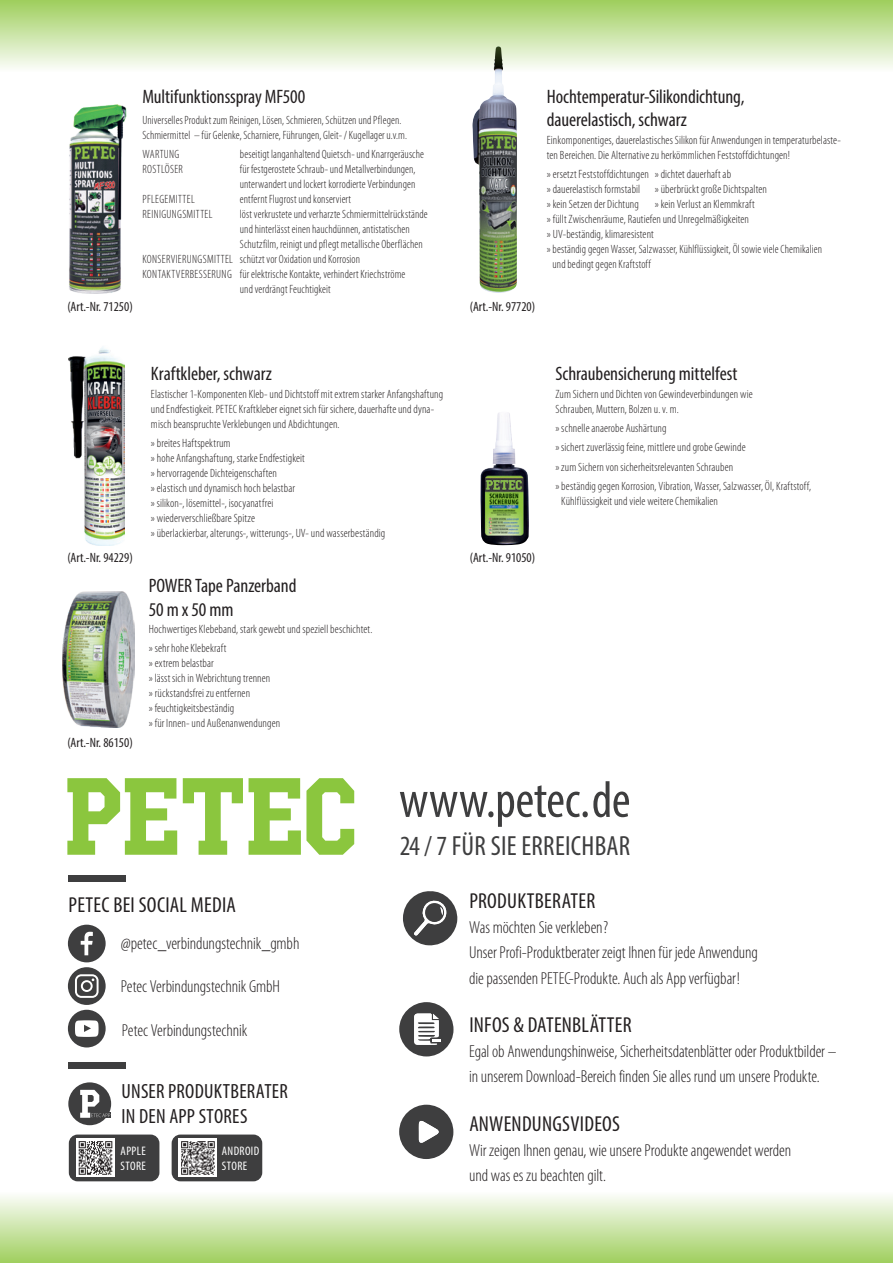
<style>
.page{position:relative;width:893px;height:1263px;background:#fff}
.page>*{position:absolute;margin:0;border:0;box-sizing:border-box;transform-origin:0 0}
.headline{font:condensed 51.6px "Myriad Pro";letter-spacing:-.005em;color:#3e3e3f}
.headline-2{font:condensed 27.75px "Myriad Pro";letter-spacing:.01em;color:#3e3e3f}
.headline-3{font:condensed 21.75px "Myriad Pro";letter-spacing:.01em;color:#231f20}
.headline-4{font:condensed 20.7px/24.8px "Myriad Pro";letter-spacing:.01em;color:#231f20}
.subhead_schwarz{font:condensed 19.5px/23.4px "Myriad Pro";letter-spacing:-.005em;color:#231f20}
.headline-5{font:300 condensed 17.4px/25.3px "Myriad Pro";letter-spacing:-.005em;color:#231f20}
.t1{font:condensed 13.5px "Myriad Pro";color:#231f20}
.headline-6{font:condensed 12.45px "Myriad Pro";letter-spacing:.03em;color:#fff}
.fliesstext{font:300 condensed 12px/15px "Myriad Pro";letter-spacing:.01em;color:#231f20}
.fliesstext-2{font:300 condensed 12px "Myriad Pro";letter-spacing:.03em;color:#231f20}
</style>
<div class="page">
<img style="left:68px;top:347px;width:57px;height:198px">
<img style="left:480px;top:413px;width:49px;height:132px">
<img style="left:69px;top:105px;width:58px;height:188px">
<img style="left:472px;top:72px;width:45px;height:221px">
<img style="left:63px;top:591px;width:71px;height:136px">
<div style="left:0;top:1191px;width:893px;height:72px;background:linear-gradient(to bottom,#fefefe,#a1cf60)"></div>
<div style="left:0;top:0;width:893px;height:72px;background:linear-gradient(to bottom,#9fce5c,#fafbf8)"></div>
<div style="left:68px;top:875px;width:58px;height:7px;background:#3e3e3f"></div>
<svg style="left:403px;top:891px;width:55px;height:55px"></svg>
<svg style="left:399px;top:1002px;width:54px;height:54px"></svg>
<svg style="left:399px;top:1104px;width:54px;height:55px"></svg>
<div style="left:68px;top:1062px;width:58px;height:7px;background:#3e3e3f"></div>
<div style="left:68px;top:967px;width:38px;height:38px;background:#3e3e3f;border-radius:50%"></div>
<svg style="left:75px;top:974px;width:24px;height:24px"></svg>
<div style="left:68px;top:1010px;width:38px;height:37px;background:#3e3e3f;border-radius:50%"></div>
<svg style="left:75px;top:1020px;width:24px;height:17px"></svg>
<div style="left:68px;top:925px;width:38px;height:37px;background:#3e3e3f;border-radius:50%"></div>
<svg style="left:81px;top:932px;width:12px;height:23px"></svg>
<svg style="left:183px;top:778px;width:60px;height:77px"></svg>
<svg style="left:249px;top:778px;width:105px;height:77px"></svg>
<svg style="left:67px;top:778px;width:110px;height:77px"></svg>
<div style="left:69px;top:1134px;width:90px;height:47px;background:#3e3e3f;border-radius:9px"></div>
<div style="left:172px;top:1134px;width:90px;height:47px;background:#3e3e3f;border-radius:9px"></div>
<div style="left:77px;top:1139px;width:38px;height:38px;background:linear-gradient(to right,#fff,#fff)"></div>
<div style="left:179px;top:1139px;width:38px;height:38px;background:#fff"></div>
<svg style="left:181px;top:1141px;width:34px;height:34px"></svg>
<svg style="left:79px;top:1141px;width:33px;height:34px"></svg>
<div style="left:68px;top:1082px;width:43px;height:43px;background:#3e3e3f;border-radius:50%"></div>
<svg style="left:80px;top:1090px;width:30px;height:28px"></svg>
<p class="t1" style="left:67px;top:298px;width:67px">(Art.-Nr. 71250)</p>
<p class="subhead_schwarz" style="left:142px;top:84px;width:164px">Multifunktionsspray MF500</p>
<p class="fliesstext" style="left:142px;top:112px;width:266px">Universelles Produkt zum Reinigen, Lösen, Schmieren, Schützen und Pflegen.<br>Schmiermittel – für Gelenke, Scharniere, Führungen, Gleit- / Kugellager u.v.m.</p>
<p class="fliesstext" style="left:142px;top:146px;width:38px">WARTUNG</p>
<p class="fliesstext" style="left:240px;top:146px;width:186px">beseitigt langanhaltend Quietsch- und Knarrgeräusche</p>
<p class="fliesstext-2" style="left:142px;top:162px;width:42px">ROSTLÖSER</p>
<p class="fliesstext" style="left:240px;top:161px;width:177px">für festgerostete Schraub- und Metallverbindungen, unterwandert und lockert korrodierte Verbindungen</p>
<p class="fliesstext-2" style="left:142px;top:192px;width:54px">PFLEGEMITTEL</p>
<p class="fliesstext" style="left:240px;top:191px;width:113px">entfernt Flugrost und konserviert</p>
<p class="fliesstext-2" style="left:142px;top:207px;width:72px">REINIGUNGSMITTEL</p>
<p class="fliesstext" style="left:240px;top:206px;width:189px">löst verkrustete und verharzte Schmiermittelrückstände und hinterlässt einen hauchdünnen, antistatischen<br>Schutzfilm, reinigt und pflegt metallische Oberflächen</p>
<p class="fliesstext" style="left:142px;top:251px;width:219px">KONSERVIERUNGSMITTEL schützt vor Oxidation und Korrosion</p>
<p class="fliesstext" style="left:240px;top:266px;width:167px;text-indent:-97px">KONTAKTVERBESSERUNG für elektrische Kontakte, verhindert Kriechströme und verdrängt Feuchtigkeit</p>
<p class="t1" style="left:67px;top:549px;width:67px">(Art.-Nr. 94229)</p>
<p class="t1" style="left:67px;top:734px;width:67px">(Art.-Nr. 86150)</p>
<p class="subhead_schwarz" style="left:151px;top:362px;width:122px">Kraftkleber, schwarz</p>
<p class="fliesstext" style="left:151px;top:386px;width:294px">Elastischer 1-Komponenten Kleb- und Dichtstoff mit extrem starker Anfangshaftung und Endfestigkeit. PETEC Kraftkleber eignet sich für sichere, dauerhafte und dyna&shy;misch beanspruchte Verklebungen und Abdichtungen.</p>
<p class="fliesstext" style="left:151px;top:435px;width:81px">» breites Haftspektrum</p>
<p class="fliesstext" style="left:151px;top:450px;width:155px">» hohe Anfangshaftung, starke Endfestigkeit</p>
<p class="fliesstext" style="left:151px;top:465px;width:128px">» hervorragende Dichteigenschaften</p>
<p class="fliesstext" style="left:151px;top:480px;width:146px">» elastisch und dynamisch hoch belastbar</p>
<p class="fliesstext" style="left:151px;top:495px;width:124px">» silikon-, lösemittel-, isocyanatfrei</p>
<p class="fliesstext" style="left:151px;top:510px;width:106px">» wiederverschließbare Spitze</p>
<p class="fliesstext" style="left:151px;top:525px;width:236px">» überlackierbar, alterungs-, witterungs-, UV- und wasserbeständig</p>
<p class="subhead_schwarz" style="left:149px;top:574px;width:149px">POWER Tape Panzerband</p>
<p class="subhead_schwarz" style="left:149px;top:597px;width:86px">50 m x 50 mm</p>
<p class="fliesstext" style="left:149px;top:621px;width:225px">Hochwertiges Klebeband, stark gewebt und speziell beschichtet.</p>
<p class="fliesstext" style="left:149px;top:641px;width:79px">» sehr hohe Klebekraft</p>
<p class="fliesstext" style="left:149px;top:656px;width:67px">» extrem belastbar</p>
<p class="fliesstext" style="left:149px;top:671px;width:123px">» lässt sich in Webrichtung trennen</p>
<p class="fliesstext" style="left:149px;top:686px;width:103px">» rückstandsfrei zu entfernen</p>
<p class="fliesstext" style="left:149px;top:701px;width:87px">» feuchtigkeitsbeständig</p>
<p class="fliesstext" style="left:149px;top:716px;width:133px">» für Innen- und Außenanwendungen</p>
<p class="t1" style="left:470px;top:298px;width:67px">(Art.-Nr. 97720)</p>
<p class="subhead_schwarz" style="left:547px;top:84px;width:199px">Hochtemperatur-Silikondichtung, dauerelastisch, schwarz</p>
<p class="fliesstext" style="left:547px;top:132px;width:296px">Einkomponentiges, dauerelastisches Silikon für Anwendungen in temperaturbelaste&shy;ten Bereichen. Die Alternative zu herkömmlichen Feststoffdichtungen!</p>
<p class="fliesstext" style="left:547px;top:166px;width:186px">» ersetzt Feststoffdichtungen » dichtet dauerhaft ab</p>
<p class="fliesstext" style="left:547px;top:181px;width:222px">» dauerelastisch formstabil » überbrückt große Dichtspalten</p>
<p class="fliesstext" style="left:547px;top:196px;width:94px">» kein Setzen der Dichtung</p>
<p class="fliesstext" style="left:547px;top:196px;width:209px;text-indent:108px">» kein Verlust an Klemmkraft » füllt Zwischenräume, Rautiefen und Unregelmäßigkeiten</p>
<p class="fliesstext" style="left:547px;top:226px;width:108px">» UV-beständig, klimaresistent</p>
<p class="fliesstext" style="left:553px;top:241px;width:271px;text-indent:-6px">» beständig gegen Wasser, Salzwasser, Kühlflüssigkeit, Öl sowie viele Chemikalien und bedingt gegen Kraftstoff</p>
<p class="t1" style="left:470px;top:549px;width:67px">(Art.-Nr. 91050)</p>
<p class="subhead_schwarz" style="left:555px;top:362px;width:184px">Schraubensicherung mittelfest</p>
<p class="fliesstext" style="left:555px;top:386px;width:199px">Zum Sichern und Dichten von Gewindeverbindungen wie<br>Schrauben, Muttern, Bolzen u. v. m.</p>
<p class="fliesstext" style="left:555px;top:420px;width:113px">» schnelle anaerobe Aushärtung</p>
<p class="fliesstext" style="left:555px;top:440px;width:192px">» sichert zuverlässig feine, mittlere und grobe Gewinde</p>
<p class="fliesstext" style="left:555px;top:459px;width:179px">» zum Sichern von sicherheitsrelevanten Schrauben</p>
<p class="fliesstext" style="left:561px;top:478px;width:251px;text-indent:-6px">» beständig gegen Korrosion, Vibration, Wasser, Salzwasser, Öl, Kraftstoff,<br>Kühlflüssigkeit und viele weitere Chemikalien</p>
<p class="headline-3" style="left:69px;top:891px;width:169px">PETEC BEI SOCIAL MEDIA</p>
<p class="headline-5" style="left:121px;top:930px;width:180px">@petec_verbindungstechnik_gmbh</p>
<p class="headline-5" style="left:121px;top:973px;width:161px">Petec Verbindungstechnik GmbH</p>
<p class="headline-5" style="left:122px;top:1017px;width:127px">Petec Verbindungstechnik</p>
<p class="headline-4" style="left:122px;top:1078px;width:168px">UNSER PRODUKTBERATER<br>IN DEN APP STORES</p>
<p class="headline-6" style="left:121px;top:1144px;width:27px">APPLE</p>
<p class="headline-6" style="left:121px;top:1158px;width:27px">STORE</p>
<p class="headline-6" style="left:222px;top:1144px;width:39px">ANDROID</p>
<p class="headline-6" style="left:222px;top:1158px;width:27px">STORE</p>
<p class="headline" style="left:399px;top:769px;width:233px">www.petec.de</p>
<p class="headline-2" style="left:400px;top:829px;width:232px">24 / 7 FÜR SIE ERREICHBAR</p>
<p class="headline-3" style="left:469px;top:887px;width:127px">PRODUKTBERATER</p>
<p class="headline-5" style="left:469px;top:914px;width:290px">Was möchten Sie verkleben?<br>Unser Profi-Produktberater zeigt Ihnen für jede Anwendung die passenden PETEC-Produkte. Auch als App verfügbar!</p>
<p class="headline-3" style="left:469px;top:1011px;width:164px">INFOS &amp; DATENBLÄTTER</p>
<p class="headline-5" style="left:469px;top:1038px;width:369px">Egal ob Anwendungshinweise, Sicherheitsdatenblätter oder Produktbilder – in unserem Download-Bereich finden Sie alles rund um unsere Produkte.</p>
<p class="headline-3" style="left:469px;top:1110px;width:152px">ANWENDUNGSVIDEOS</p>
<p class="headline-5" style="left:469px;top:1137px;width:324px">Wir zeigen Ihnen genau, wie unsere Produkte angewendet werden und was es zu beachten gilt.</p>
</div>
